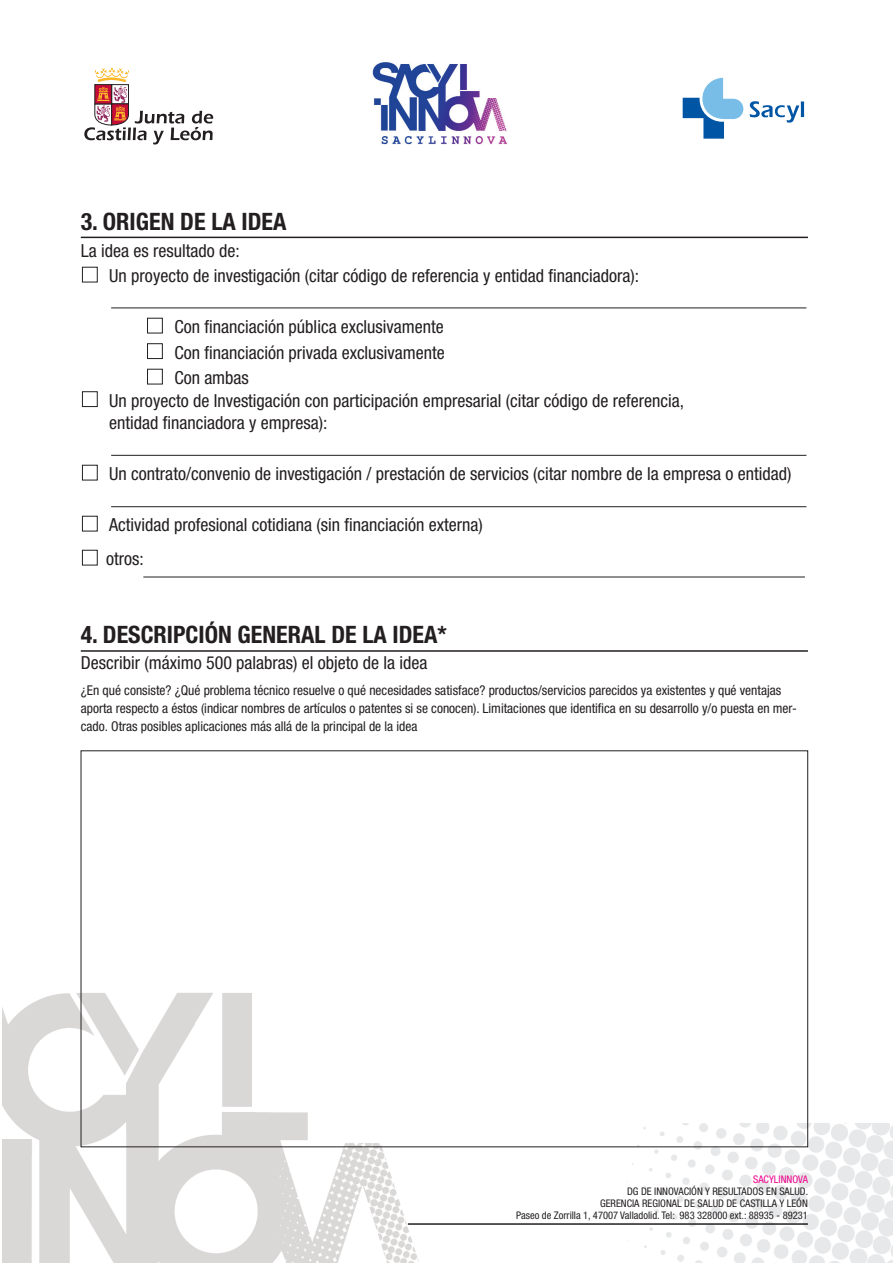
<style>
.page{position:relative;width:893px;height:1263px;background:#fff}
.page>*{position:absolute;margin:0;border:0;box-sizing:border-box;transform-origin:0 0}
.t1{font:700 condensed 24px "Helvetica Neue LT Std";color:#231f20}
.t2{font:condensed 18px/25.5px "Helvetica Neue LT Std";color:#231f20}
.t3{font:condensed 13.5px/18px "Helvetica Neue LT Std";color:#231f20}
.t4{font:condensed 10.5px/12px "Helvetica Neue LT Std";color:#231f20;text-align:right}
.t5{font:condensed 10.5px "Helvetica Neue LT Std";color:#ed028c}
</style>
<div class="page">
<img style="left:627px;top:1123px;width:266px;height:140px">
<img style="left:2px;top:977px;width:440px;height:286px">
<hr style="left:408px;top:1223px;width:400px;height:2px;background:#231f20">
<svg style="left:84px;top:67px;width:129px;height:77px"></svg>
<svg style="left:683px;top:78px;width:60px;height:61px"></svg>
<svg style="left:750px;top:101px;width:54px;height:22px"></svg>
<img style="left:372px;top:62px;width:136px;height:83px">
<hr style="left:81px;top:650px;width:727px;height:2px;background:#231f20">
<hr style="left:81px;top:237px;width:727px;height:1px;background:#231f20">
<svg style="left:82px;top:267px;width:725px;height:310px"></svg>
<h1 class="t1" style="left:81px;top:207px;width:207px">3. ORIGEN DE LA IDEA</h1>
<p class="t2" style="left:109px;top:239px;width:531px;text-indent:-28px">La idea es resultado de:<br>Un proyecto de investigación (citar código de referencia y entidad financiadora):</p>
<p class="t2" style="left:174px;top:316px;width:272px;text-align:justify">Con financiación pública exclusivamente Con financiación privada exclusivamente Con ambas</p>
<p class="t2" style="left:109px;top:391px;width:576px;line-height:22.5px">Un proyecto de Investigación con participación empresarial (citar código de referencia, entidad financiadora y empresa):</p>
<p class="t2" style="left:109px;top:463px;width:684px">Un contrato/convenio de investigación / prestación de servicios (citar nombre de la empresa o entidad)</p>
<p class="t2" style="left:106px;top:509px;width:378px;line-height:34px">Actividad profesional cotidiana (sin financiación externa) otros:</p>
<h1 class="t1" style="left:81px;top:621px;width:368px">4. DESCRIPCIÓN GENERAL DE LA IDEA*</h1>
<p class="t2" style="left:81px;top:651px;width:348px">Describir (máximo 500 palabras) el objeto de la idea</p>
<p class="t3" style="left:81px;top:683px;width:717px">¿En qué consiste? ¿Qué problema técnico resuelve o qué necesidades satisface? productos/servicios parecidos ya existentes y qué ventajas aporta respecto a éstos (indicar nombres de artículos o patentes si se conocen). Limitaciones que identifica en su desarrollo y/o puesta en mer&shy;cado. Otras posibles aplicaciones más allá de la principal de la idea</p>
<p class="t5" style="left:753px;top:1175px;width:56px">SACYLINNOVA</p>
<p class="t4" style="left:516px;top:1186px;width:294px">DG DE INNOVACIÓN Y RESULTADOS EN SALUD.<br>GERENCIA REGIONAL DE SALUD DE CASTILLA Y LEÓN<br>Paseo de Zorrilla 1, 47007 Valladolid. Tel: 983 328000 ext.: 88935 - 89231</p>
</div>
